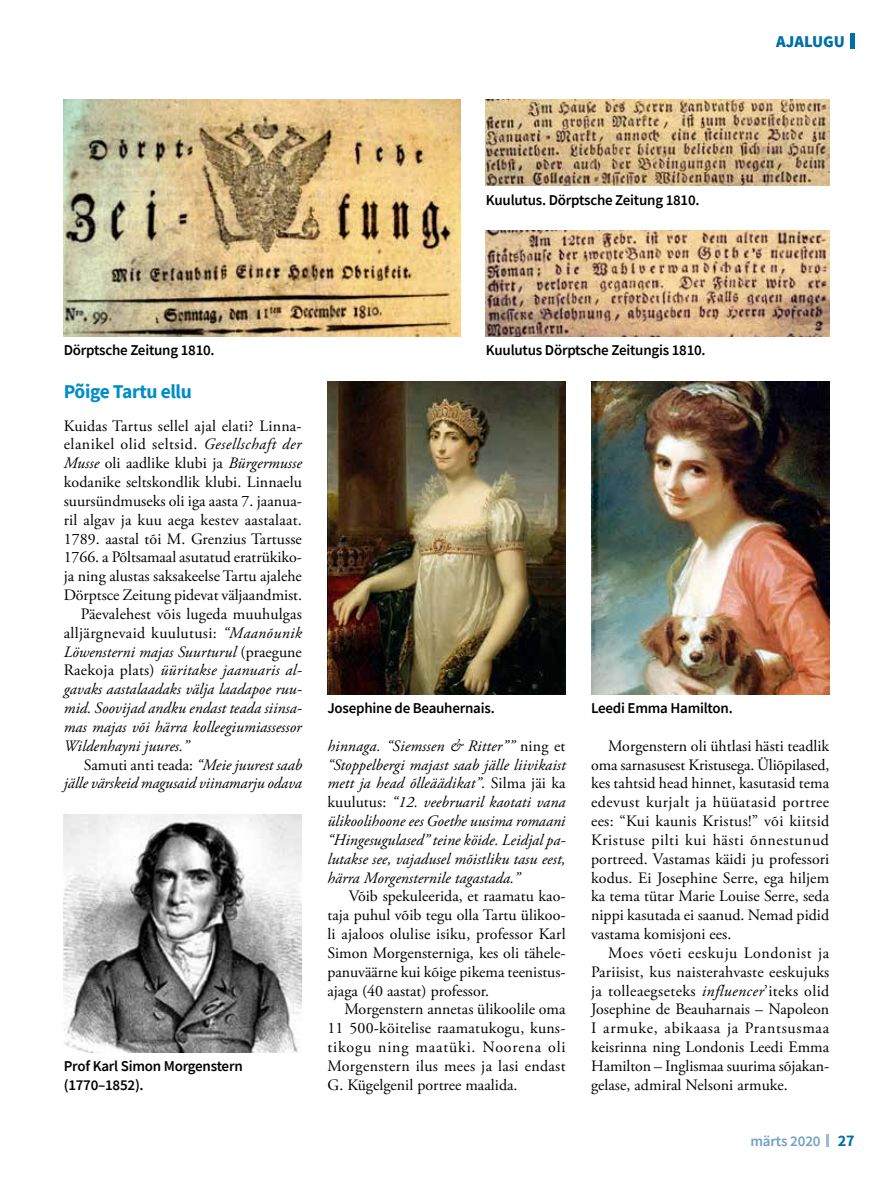
<style>
.page{position:relative;width:893px;height:1191px;background:#fff}
.page>*{position:absolute;margin:0;border:0;box-sizing:border-box;transform-origin:0 0}
.t1{font:700 19.5px "Source Sans Pro";letter-spacing:-.02em;color:#008dc7}
.t2{font:900 16.5px "Source Sans Pro";color:#006ea7}
.t3{font:15.9px/18.8px "Adobe Garamond Pro";letter-spacing:.005em;color:#000;text-align:justify}
.t4{font:italic 15.9px/18.8px "Adobe Garamond Pro";color:#000;text-align:justify}
.t5{font:15.9px "Adobe Garamond Pro";letter-spacing:.03em;color:#000}
.t6{font:15.9px "Adobe Garamond Pro";letter-spacing:.025em;color:#000}
.t7{font:600 15px/18.9px "Source Sans Pro";letter-spacing:-.015em;color:#000}
.t8{font:600 15px "Source Sans Pro";letter-spacing:-.01em;color:#72a1c5}
.s1{font-style:italic}
.s2{font-style:normal}
.s3{font-weight:700;font-size:16.2px;color:#006ea7}
</style>
<div class="page">
<div style="left:850px;top:33px;width:5px;height:16px;background:#006ea7"></div>
<svg style="left:826px;top:1134px;width:2px;height:12px"></svg>
<img style="left:64px;top:99px;width:396px;height:237px">
<img style="left:486px;top:99px;width:343px;height:87px">
<img style="left:486px;top:231px;width:343px;height:105px">
<img style="left:64px;top:814px;width:238px;height:238px">
<img style="left:591px;top:381px;width:238px;height:313px">
<img style="left:327px;top:381px;width:239px;height:313px">
<p class="t2" style="left:776px;top:30px;width:70px">AJALUGU</p>
<p class="t7" style="left:486px;top:190px;width:215px">Kuulutus. Dörptsche Zeitung 1810.</p>
<p class="t7" style="left:64px;top:341px;width:152px">Dörptsche Zeitung 1810.</p>
<p class="t1" style="left:64px;top:378px;width:130px">Põige Tartu ellu</p>
<p class="t3" style="left:64px;top:417px;width:238px">Kuidas Tartus sellel ajal elati? Linna-</p>
<p class="t5" style="left:64px;top:435px;width:239px">elanikel olid seltsid. <span class="s1">Gesellschaft der</span></p>
<p class="t3" style="left:64px;top:454px;width:240px"><span class="s1">Musse</span> oli aadlike klubi ja <span class="s1">Bürgermusse</span></p>
<p class="t3" style="left:64px;top:473px;width:240px">kodanike seltskondlik klubi. Linnaelu</p>
<p class="t3" style="left:64px;top:492px;width:240px">suursündmuseks oli iga aasta 7. jaanua-</p>
<p class="t3" style="left:64px;top:511px;width:240px">ril algav ja kuu aega kestev aastalaat.</p>
<p class="t3" style="left:64px;top:530px;width:240px">1789. aastal tõi M. Grenzius Tartusse</p>
<p class="t3" style="left:64px;top:548px;width:240px">1766. a Põltsamaal asutatud eratrükiko-</p>
<p class="t3" style="left:64px;top:567px;width:240px">ja ning alustas saksakeelse Tartu ajalehe</p>
<p class="t3" style="left:64px;top:586px;width:240px">Dörptsce Zeitung pidevat väljaandmist.</p>
<p class="t3" style="left:81px;top:605px;width:223px">Päevalehest võis lugeda muuhulgas</p>
<p class="t6" style="left:64px;top:623px;width:240px">alljärgnevaid kuulutusi: <span class="s1">“Maanõunik</span></p>
<p class="t4" style="left:64px;top:642px;width:240px">Löwensterni majas Suurturul <span class="s2">(praegune</span></p>
<p class="t4" style="left:64px;top:661px;width:240px"><span class="s2">Raekoja plats)</span> üüritakse jaanuaris al-</p>
<p class="t4" style="left:64px;top:680px;width:240px">gavaks aastalaadaks välja laadapoe ruu-</p>
<p class="t4" style="left:64px;top:699px;width:240px">mid. Soovijad andku endast teada siinsa-</p>
<p class="t4" style="left:64px;top:718px;width:239px">mas majas või härra kolleegiumiassessor</p>
<p class="t4" style="left:64px;top:736px;width:127px">Wildenhayni juures.”</p>
<p class="t3" style="left:84px;top:755px;width:220px">Samuti anti teada: <span class="s1">“Meie juurest saab</span></p>
<p class="t4" style="left:64px;top:774px;width:240px">jälle värskeid magusaid viinamarju odava</p>
<p class="t7" style="left:64px;top:1056px;width:180px">Prof Karl Simon Morgenstern (1770–1852).</p>
<p class="t7" style="left:486px;top:341px;width:221px">Kuulutus Dörptsche Zeitungis 1810.</p>
<p class="t7" style="left:327px;top:698px;width:169px">Josephine de Beauhernais.</p>
<p class="t7" style="left:591px;top:698px;width:143px">Leedi Emma Hamilton.</p>
<p class="t4" style="left:327px;top:736px;width:240px">hinnaga. “Siemssen &amp; Ritter”” <span class="s2">ning et </span>“Stoppelbergi majast saab jälle liivikaist mett ja head õlleäädikat”<span class="s2">. Silma jäi ka kuulutus:</span> “12. veebruaril kaotati vana ülikoolihoone ees Goethe uusima romaani “Hingesugulased” teine köide. Leidjal pa&shy;lutakse see, vajadusel mõistliku tasu eest, härra Morgensternile tagastada.”</p>
<p class="t3" style="left:327px;top:887px;width:240px;text-indent:21px">Võib spekuleerida, et raamatu kao&shy;taja puhul võib tegu olla Tartu ülikoo&shy;li ajaloos olulise isiku, professor Karl Simon Morgensterniga, kes oli tähele&shy;panuväärne kui kõige pikema teenistus&shy;ajaga (40 aastat) professor.</p>
<p class="t3" style="left:327px;top:1000px;width:240px;text-indent:17px">Morgenstern annetas ülikoolile oma 11 500-köitelise raamatukogu, kuns&shy;tikogu ning maatüki. Noorena oli Morgenstern ilus mees ja lasi endast G. Kügelgenil portree maalida.</p>
<p class="t3" style="left:591px;top:737px;width:240px;text-indent:17px">Morgenstern oli ühtlasi hästi teadlik oma sarnasusest Kristusega. Üliõpilased, kes tahtsid head hinnet, kasutasid tema edevust kurjalt ja hüüatasid portree ees: “Kui kaunis Kristus!” või kiitsid Kristuse pilti kui hästi õnnestunud portreed. Vastamas käidi ju professori kodus. Ei Josephine Serre, ega hiljem ka tema tütar Marie Louise Serre, seda nippi kasutada ei saanud. Nemad pidid vastama komisjoni ees.</p>
<p class="t3" style="left:591px;top:944px;width:240px;text-indent:17px">Moes võeti eeskuju Londonist ja Pariisist, kus naisterahvaste eeskujuks ja tolleaegseteks <span class="s1">influencer</span>’iteks olid Josephine de Beauharnais – Napoleon I armuke, abikaasa ja Prantsusmaa keisrinna ning Londonis Leedi Emma Hamilton – Inglismaa suurima sõjakan&shy;gelase, admiral Nelsoni armuke.</p>
<p class="t8" style="left:750px;top:1131px;width:106px">märts 2020 <span class="s3">27</span></p>
</div>
